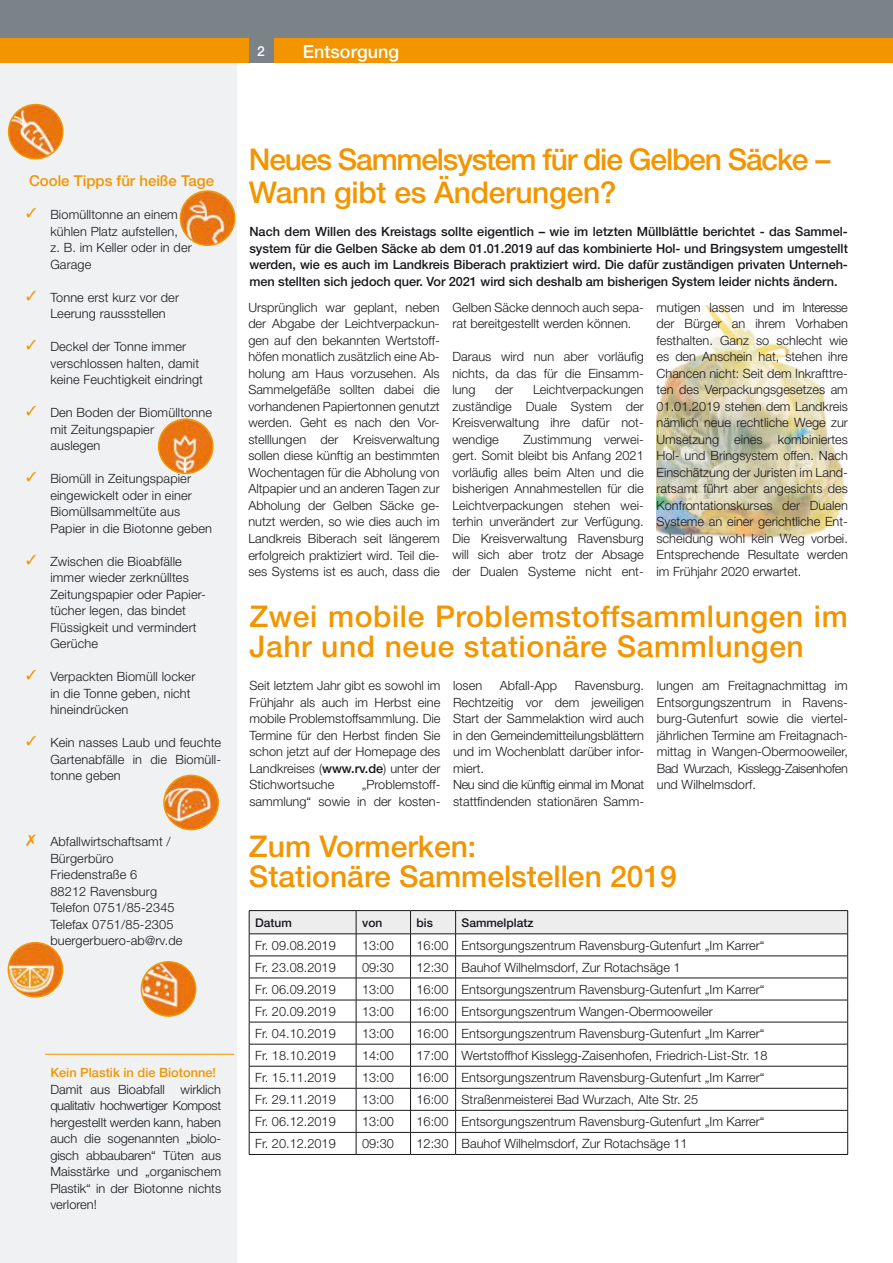
<style>
.page{position:relative;width:893px;height:1263px;background:#fff}
.page>*{position:absolute;margin:0;border:0;box-sizing:border-box;transform-origin:0 0}
.t1{font:500 30px/30px "Helvetica Neue";letter-spacing:.02em;color:#f29500}
.t2{font:500 30px/33px "Helvetica Neue";letter-spacing:-.04em;color:#f29500}
.t3{font:500 30px/30px "Helvetica Neue";color:#f29500}
.t4{font:500 18px "Helvetica Neue";color:#fff}
.t5{font:500 15px "Helvetica Neue";color:#f29500}
.t6{font:500 13.8px "Helvetica Neue";color:#fff}
.t7{font:300 12.75px/16.5px "Helvetica Neue";color:#1a171c}
.t8{font:500 12.75px/16.5px "Helvetica Neue";letter-spacing:-.005em;color:#1a171c;text-align:justify}
.t9{font:500 12.75px "Helvetica Neue";color:#f29500}
.t10{font:500 12px "Helvetica Neue";color:#1a171c}
.s1{font-weight:500}
</style>
<div class="page">
<div style="left:0;top:0;width:236px;height:1263px;background:#f0f1f2"></div>
<div style="left:0;top:0;width:893px;height:39px;background:#7c8388"></div>
<div style="left:0;top:38px;width:893px;height:25px;background:#f29500"></div>
<div style="left:249px;top:38px;width:24px;height:25px;background:#7c8388"></div>
<img style="left:657px;top:305px;width:189px;height:234px">
<svg style="left:249px;top:910px;width:599px;height:244px"></svg>
<hr style="left:249px;top:1154px;width:107px;height:1px;background:#1a171c">
<hr style="left:356px;top:1154px;width:55px;height:1px;background:#1a171c">
<hr style="left:411px;top:1154px;width:45px;height:1px;background:#1a171c">
<hr style="left:456px;top:1154px;width:392px;height:1px;background:#1a171c">
<img style="left:9px;top:105px;width:54px;height:54px">
<div style="left:8px;top:104px;width:56px;height:55px;border:2px solid #f29500;border-radius:50%"></div>
<img style="left:180px;top:191px;width:55px;height:54px">
<div style="left:180px;top:190px;width:55px;height:56px;border:2px solid #f29500;border-radius:50%"></div>
<img style="left:159px;top:419px;width:52px;height:54px">
<div style="left:158px;top:418px;width:56px;height:56px;border:2px solid #f29500;border-radius:50%"></div>
<img style="left:9px;top:943px;width:53px;height:54px">
<div style="left:8px;top:942px;width:55px;height:56px;border:2px solid #f29500;border-radius:50%"></div>
<img style="left:164px;top:775px;width:54px;height:55px;border-radius:27px">
<div style="left:163px;top:775px;width:56px;height:55px;border:2px solid #f29500;border-radius:50%"></div>
<img style="left:141px;top:962px;width:55px;height:54px;border-radius:27px">
<div style="left:141px;top:961px;width:55px;height:56px;border:2px solid #f29500;border-radius:50%"></div>
<hr style="left:45px;top:1054px;width:189px;height:1px;background:#f29500">
<p class="t6" style="left:257px;top:43px;width:9px">2</p>
<h2 class="t4" style="left:303px;top:41px;width:98px">Entsorgung</h2>
<p class="t5" style="left:29px;top:172px;width:186px">Coole Tipps für heiße Tage</p>
<p class="t7" style="left:50px;top:206px;width:143px">Biomülltonne an einem kühlen Platz aufstellen,<br>z. B. im Keller oder in der<br>Garage</p>
<p class="t7" style="left:50px;top:288px;width:130px">Tonne erst kurz vor der<br>Leerung raussstellen</p>
<p class="t7" style="left:50px;top:338px;width:154px">Deckel der Tonne immer verschlossen halten, damit keine Feuchtigkeit eindringt</p>
<p class="t7" style="left:50px;top:404px;width:163px">Den Boden der Biomülltonne mit Zeitungspapier<br>auslegen</p>
<p class="t7" style="left:50px;top:470px;width:163px">Biomüll in Zeitungspapier eingewickelt oder in einer<br>Biomüllsammeltüte aus<br>Papier in die Biotonne geben</p>
<p class="t7" style="left:50px;top:552px;width:157px">Zwischen die Bioabfälle immer wieder zerknülltes<br>Zeitungspapier oder Papier&shy;tücher legen, das bindet<br>Flüssigkeit und vermindert<br>Gerüche</p>
<p class="t7" style="left:50px;top:668px;width:147px">Verpackten Biomüll locker in die Tonne geben, nicht hineindrücken</p>
<p class="t7" style="left:50px;top:734px;width:172px;text-align:justify">Kein nasses Laub und feuchte Gartenabfälle in die Biomüll&shy;tonne geben</p>
<p class="t7" style="left:50px;top:833px;width:134px">Abfallwirtschaftsamt /<br>Bürgerbüro<br>Friedenstraße 6<br>88212 Ravensburg<br>Telefon 0751/85-2345<br>Telefax 0751/85-2305 buergerbuero-ab@rv.de</p>
<p class="t9" style="left:50px;top:1065px;width:167px">Kein Plastik in die Biotonne!</p>
<p class="t7" style="left:50px;top:1080px;width:172px;text-align:justify">Damit aus Bioabfall wirklich qualitativ hochwertiger Kompost hergestellt werden kann, haben auch die sogenannten „biolo&shy;gisch abbaubaren“ Tüten aus Maisstärke und „organischem Plastik“ in der Biotonne nichts verloren!</p>
<h1 class="t2" style="left:249px;top:142px;width:583px">Neues Sammelsystem für die Gelben Säcke –<br>Wann gibt es Änderungen?</h1>
<p class="t8" style="left:249px;top:223px;width:600px">Nach dem Willen des Kreistags sollte eigentlich – wie im letzten Müllblättle berichtet - das Sammel&shy;system für die Gelben Säcke ab dem 01.01.2019 auf das kombinierte Hol- und Bringsystem umgestellt werden, wie es auch im Landkreis Biberach praktiziert wird. Die dafür zuständigen privaten Unterneh&shy;men stellten sich jedoch quer. Vor 2021 wird sich deshalb am bisherigen System leider nichts ändern.</p>
<p class="t7" style="left:248px;top:299px;width:193px;text-align:justify">Ursprünglich war geplant, neben der Abgabe der Leichtverpackun&shy;gen auf den bekannten Wertstoff&shy;höfen monatlich zusätzlich eine Ab&shy;holung am Haus vorzusehen. Als Sammelgefäße sollten dabei die vorhandenen Papiertonnen genutzt werden. Geht es nach den Vor&shy;stelllungen der Kreisverwaltung sollen diese künftig an bestimmten Wochentagen für die Abholung von Altpapier und an anderen Tagen zur Abholung der Gelben Säcke ge&shy;nutzt werden, so wie dies auch im Landkreis Biberach seit längerem erfolgreich praktiziert wird. Teil die&shy;ses Systems ist es auch, dass die</p>
<p class="t7" style="left:452px;top:299px;width:193px">Gelben Säcke dennoch auch sepa&shy;rat bereitgestellt werden können.</p>
<p class="t7" style="left:656px;top:299px;width:193px;text-align:justify">mutigen lassen und im Interesse der Bürger an ihrem Vorhaben festhalten. Ganz so schlecht wie es den Anschein hat, stehen ihre Chancen nicht: Seit dem Inkrafttre&shy;ten des Verpackungsgesetzes am 01.01.2019 stehen dem Landkreis nämlich neue rechtliche Wege zur Umsetzung eines kombiniertes Hol- und Bringsystem offen. Nach Einschätzung der Juristen im Land&shy;ratsamt führt aber angesichts des Konfrontationskurses der Dualen Systeme an einer gerichtliche Ent&shy;scheidung wohl kein Weg vorbei.<br>Entsprechende Resultate werden im Frühjahr 2020 erwartet.</p>
<h1 class="t1" style="left:249px;top:601px;width:600px">Zwei mobile Problemstoffsammlungen im<br>Jahr und neue stationäre Sammlungen</h1>
<p class="t7" style="left:249px;top:677px;width:192px;text-align:justify">Seit letztem Jahr gibt es sowohl im Frühjahr als auch im Herbst eine mobile Problemstoffsammlung. Die Termine für den Herbst finden Sie schon jetzt auf der Homepage des Landkreises (<span class="s1">www.rv.de</span>) unter der Stichwortsuche</p>
<p class="t7" style="left:452px;top:348px;width:193px;text-align:justify">Daraus wird nun aber vorläufig nichts, da das für die Einsamm&shy;lung</p>
<p class="t7" style="left:452px;top:381px;width:193px;text-align:justify;text-indent:81px">Leichtverpackungen zuständige Duale System der Kreisverwaltung ihre dafür not&shy;wendige</p>
<p class="t7" style="left:495px;top:381px;width:19px">der</p>
<p class="t7" style="left:452px;top:431px;width:193px;text-align:justify;text-indent:71px">Zustimmung verwei&shy;gert. Somit bleibt bis Anfang 2021 vorläufig alles beim Alten und die bisherigen Annahmestellen für die Leichtverpackungen stehen wei&shy;terhin unverändert zur Verfügung.<br>Die Kreisverwaltung Ravensburg will sich aber trotz der Absage der Dualen Systeme nicht ent-</p>
<p class="t7" style="left:453px;top:677px;width:192px;text-indent:122px">Ravensburg.<br>Rechtzeitig vor dem jeweiligen<br>Start der Sammelaktion wird auch in den Gemeindemitteilungsblättern und im Wochenblatt darüber infor&shy;miert.<br>Neu sind die künftig einmal im Monat stattfindenden stationären Samm-</p>
<p class="t7" style="left:657px;top:677px;width:192px;text-align:justify">lungen am Freitagnachmittag im Entsorgungszentrum in Ravens&shy;burg-Gutenfurt sowie die viertel&shy;jährlichen Termine am Freitagnach&shy;mittag in Wangen-Obermooweiler, Bad Wurzach, Kisslegg-Zaisenhofen und Wilhelmsdorf.</p>
<p class="t7" style="left:453px;top:677px;width:31px">losen</p>
<p class="t7" style="left:500px;top:677px;width:59px">Abfall-App</p>
<p class="t7" style="left:249px;top:776px;width:192px;text-align:right">„Problemstoff-<br>sammlung“ sowie in der kosten-</p>
<h1 class="t3" style="left:249px;top:831px;width:429px">Zum Vormerken:<br>Stationäre Sammelstellen 2019</h1>
<p class="t10" style="left:255px;top:915px;width:38px">Datum</p>
<p class="t10" style="left:362px;top:915px;width:22px">von</p>
<p class="t10" style="left:417px;top:915px;width:18px">bis</p>
<p class="t10" style="left:462px;top:915px;width:73px">Sammelplatz</p>
<p class="t7" style="left:255px;top:937px;width:82px">Fr. 09.08.2019</p>
<p class="t7" style="left:362px;top:937px;width:33px">13:00</p>
<p class="t7" style="left:417px;top:937px;width:350px">16:00 Entsorgungszentrum Ravensburg-Gutenfurt „Im Karrer“</p>
<p class="t7" style="left:255px;top:959px;width:82px">Fr. 23.08.2019</p>
<p class="t7" style="left:362px;top:959px;width:33px">09:30</p>
<p class="t7" style="left:417px;top:959px;width:266px">12:30 Bauhof Wilhelmsdorf, Zur Rotachsäge 1</p>
<p class="t7" style="left:255px;top:981px;width:82px">Fr. 06.09.2019</p>
<p class="t7" style="left:362px;top:981px;width:33px">13:00</p>
<p class="t7" style="left:417px;top:981px;width:350px">16:00 Entsorgungszentrum Ravensburg-Gutenfurt „Im Karrer“</p>
<p class="t7" style="left:255px;top:1003px;width:82px">Fr. 20.09.2019</p>
<p class="t7" style="left:362px;top:1003px;width:33px">13:00</p>
<p class="t7" style="left:417px;top:1003px;width:298px">16:00 Entsorgungszentrum Wangen-Obermooweiler</p>
<p class="t7" style="left:255px;top:1025px;width:82px">Fr. 04.10.2019</p>
<p class="t7" style="left:362px;top:1025px;width:33px">13:00</p>
<p class="t7" style="left:417px;top:1025px;width:350px">16:00 Entsorgungszentrum Ravensburg-Gutenfurt „Im Karrer“</p>
<p class="t7" style="left:255px;top:1047px;width:82px">Fr. 18.10.2019</p>
<p class="t7" style="left:362px;top:1047px;width:33px">14:00</p>
<p class="t7" style="left:417px;top:1047px;width:352px">17:00 Wertstoffhof Kisslegg-Zaisenhofen, Friedrich-List-Str. 18</p>
<p class="t7" style="left:255px;top:1069px;width:82px">Fr. 15.11.2019</p>
<p class="t7" style="left:362px;top:1069px;width:33px">13:00</p>
<p class="t7" style="left:417px;top:1069px;width:350px">16:00 Entsorgungszentrum Ravensburg-Gutenfurt „Im Karrer“</p>
<p class="t7" style="left:255px;top:1091px;width:82px">Fr. 29.11.2019</p>
<p class="t7" style="left:362px;top:1091px;width:33px">13:00</p>
<p class="t7" style="left:417px;top:1091px;width:283px">16:00 Straßenmeisterei Bad Wurzach, Alte Str. 25</p>
<p class="t7" style="left:255px;top:1113px;width:82px">Fr. 06.12.2019</p>
<p class="t7" style="left:362px;top:1113px;width:33px">13:00</p>
<p class="t7" style="left:417px;top:1113px;width:350px">16:00 Entsorgungszentrum Ravensburg-Gutenfurt „Im Karrer“</p>
<p class="t7" style="left:255px;top:1135px;width:82px">Fr. 20.12.2019</p>
<p class="t7" style="left:362px;top:1135px;width:33px">09:30</p>
<p class="t7" style="left:417px;top:1135px;width:273px">12:30 Bauhof Wilhelmsdorf, Zur Rotachsäge 11</p>
</div>
